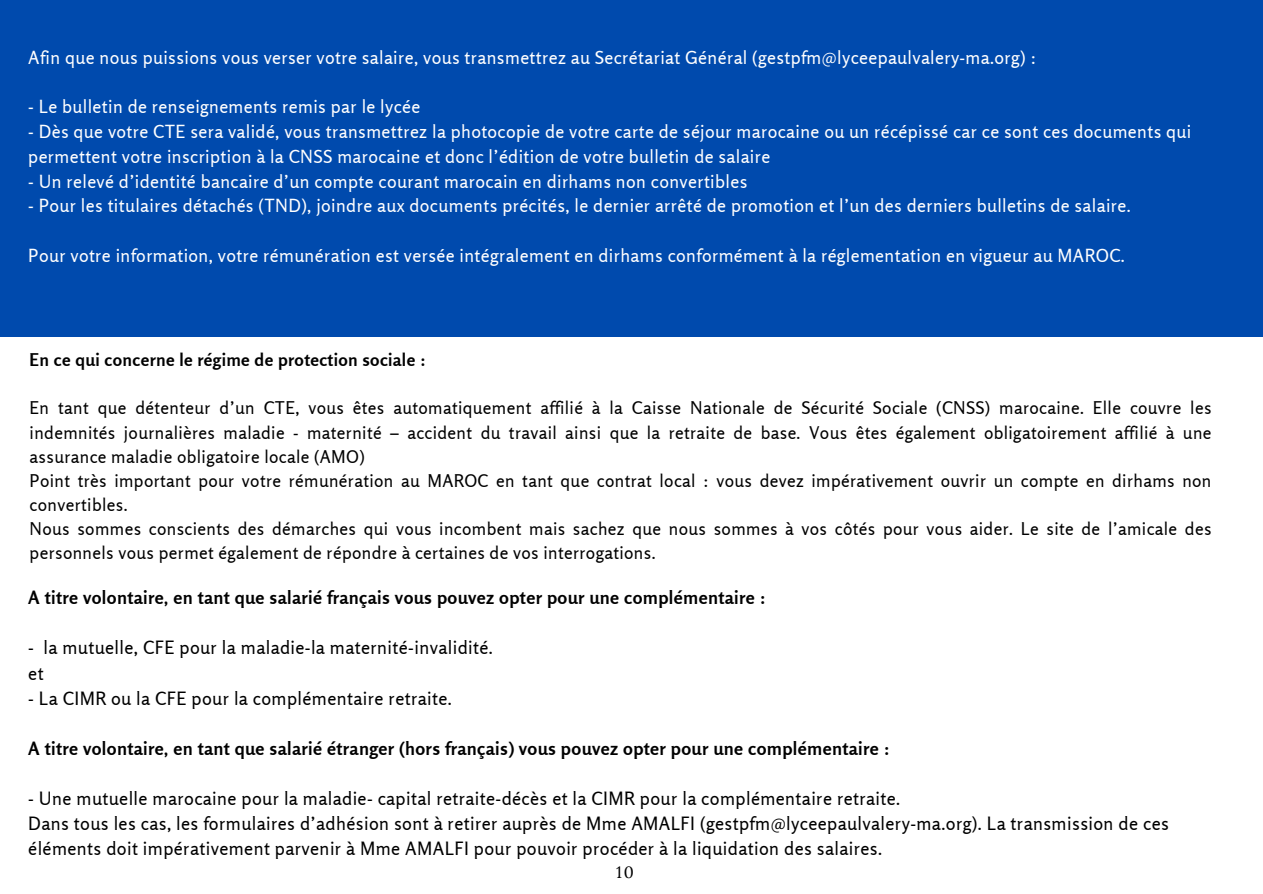
<style>
.page{position:relative;width:1263px;height:894px;background:#fff}
.page>*{position:absolute;margin:0;border:0;box-sizing:border-box;transform-origin:0 0}
.t1{font:18.3px/25px "Rosario";letter-spacing:.02em;color:#000}
.t2{font:700 18.3px "Rosario";letter-spacing:.02em;color:#000}
.t3{font:18px/24.8px "Rosario";letter-spacing:.02em;color:#fff}
.t4{font:17.55px/24px "Rosario";letter-spacing:.02em;color:#000}
.t5{font:700 17.55px "Rosario";letter-spacing:.02em;color:#000}
.t6{font:16.2px "Lora";color:#000}
</style>
<div class="page">
<div style="left:0;top:0;width:1263px;height:893px;background:#004aad"></div>
<div style="left:0;top:336px;width:1263px;height:557px;background:#fff"></div>
<p class="t3" style="left:28px;top:45px;width:1010px">Afin que nous puissions vous verser votre salaire, vous transmettrez au Secrétariat Général (gestpfm@lyceepaulvalery-ma.org) :</p>
<p class="t3" style="left:28px;top:94px;width:394px">- Le bulletin de renseignements remis par le lycée</p>
<p class="t3" style="left:28px;top:119px;width:1165px">- Dès que votre CTE sera validé, vous transmettrez la photocopie de votre carte de séjour marocaine ou un récépissé car ce sont ces documents qui permettent votre inscription à la CNSS marocaine et donc l’édition de votre bulletin de salaire</p>
<p class="t3" style="left:28px;top:168px;width:721px">- Un relevé d’identité bancaire d’un compte courant marocain en dirhams non convertibles</p>
<p class="t3" style="left:28px;top:193px;width:1104px">- Pour les titulaires détachés (TND), joindre aux documents précités, le dernier arrêté de promotion et l’un des derniers bulletins de salaire.</p>
<p class="t3" style="left:28px;top:243px;width:1098px">Pour votre information, votre rémunération est versée intégralement en dirhams conformément à la réglementation en vigueur au MAROC.</p>
<h1 class="t5" style="left:30px;top:349px;width:398px">En ce qui concerne le régime de protection sociale :</h1>
<p class="t4" style="left:30px;top:396px;width:1183px;text-align:justify">En tant que détenteur d’un CTE, vous êtes automatiquement affilié à la Caisse Nationale de Sécurité Sociale (CNSS) marocaine. Elle couvre les indemnités journalières maladie - maternité – accident du travail ainsi que la retraite de base. Vous êtes également obligatoirement affilié à une assurance maladie obligatoire locale (AMO)</p>
<p class="t4" style="left:30px;top:468px;width:1183px">Point très important pour votre rémunération au MAROC en tant que contrat local : vous devez impérativement ouvrir un compte en dirhams non convertibles.</p>
<p class="t4" style="left:30px;top:516px;width:1183px">Nous sommes conscients des démarches qui vous incombent mais sachez que nous sommes à vos côtés pour vous aider. Le site de l’amicale des personnels vous permet également de répondre à certaines de vos interrogations.</p>
<h1 class="t2" style="left:28px;top:586px;width:739px">A titre volontaire, en tant que salarié français vous pouvez opter pour une complémentaire :</h1>
<p class="t1" style="left:28px;top:635px;width:466px">- la mutuelle, CFE pour la maladie-la maternité-invalidité.</p>
<p class="t1" style="left:28px;top:660px;width:17px">et</p>
<p class="t1" style="left:28px;top:685px;width:425px">- La CIMR ou la CFE pour la complémentaire retraite.</p>
<h1 class="t2" style="left:28px;top:736px;width:863px">A titre volontaire, en tant que salarié étranger (hors français) vous pouvez opter pour une complémentaire :</h1>
<p class="t1" style="left:28px;top:785px;width:874px">- Une mutuelle marocaine pour la maladie- capital retraite-décès et la CIMR pour la complémentaire retraite.</p>
<p class="t1" style="left:28px;top:810px;width:1142px">Dans tous les cas, les formulaires d’adhésion sont à retirer auprès de Mme AMALFI (gestpfm@lyceepaulvalery-ma.org). La transmission de ces éléments doit impérativement parvenir à Mme AMALFI pour pouvoir procéder à la liquidation des salaires.</p>
<p class="t6" style="left:616px;top:861px;width:19px">10</p>
</div>
